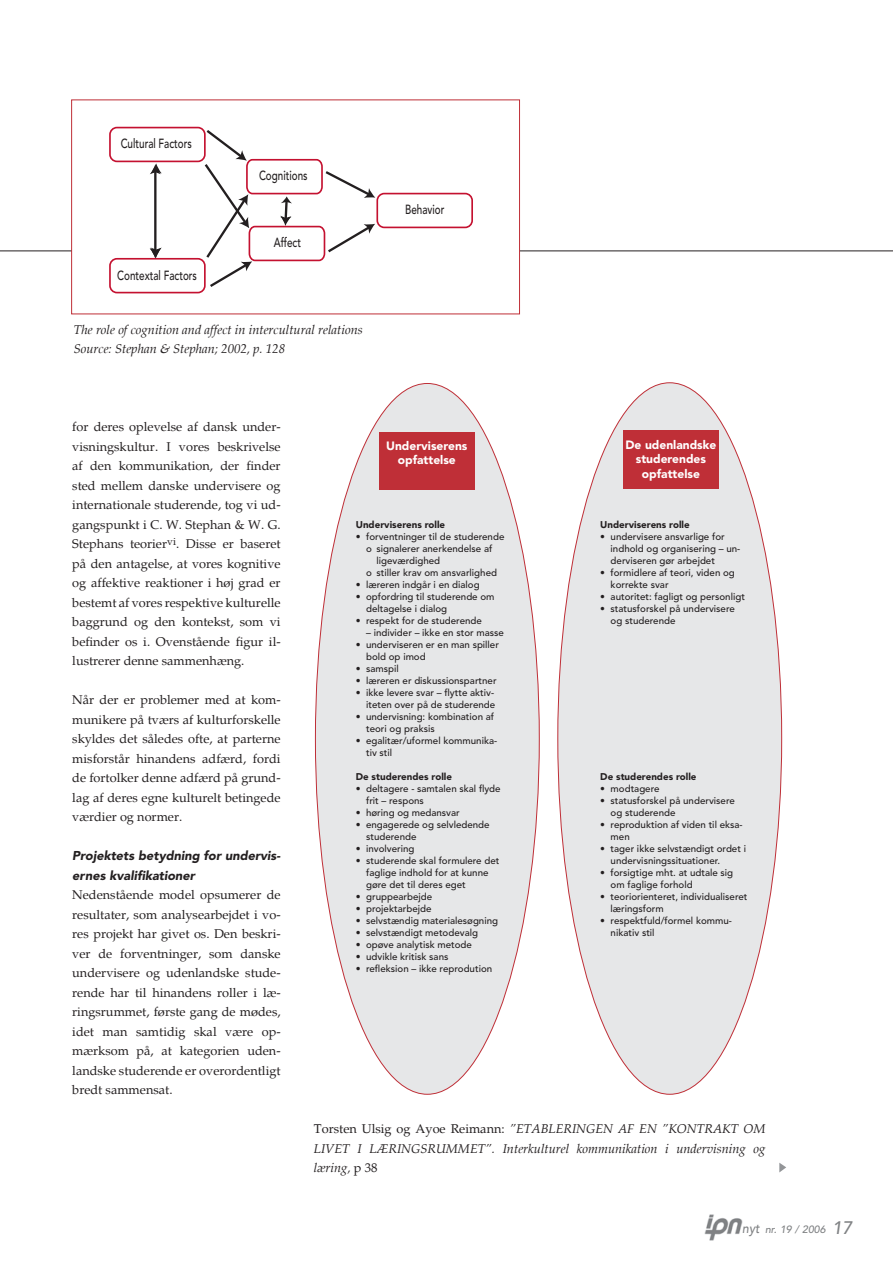
<style>
.page{position:relative;width:893px;height:1263px;background:#fff}
.page>*{position:absolute;margin:0;border:0;box-sizing:border-box;transform-origin:0 0}
.t1{font:500 13.2px "Avenir";color:#231f20;scale:.75 1}
.t2{font:12.75px/19.5px "Palatino";color:#231f20;text-align:justify}
.t3{font:italic 12.75px/19.5px "Palatino";color:#231f20}
.t4{font:italic 900 12.75px/19.5px "Avenir";color:#231f20}
.t5{font:900 12px/14.4px "Avenir";color:#fff;text-align:center}
.t6{font:italic 500 10.5px "Avenir";color:#808284}
.t7{font:500 9.75px/12px "Avenir";color:#231f20}
.t8{font:900 9.75px "Avenir";color:#231f20}
.s1{font-style:normal}
.s2{font-size:13.5px}
.s3{font-size:18px}
</style>
<div class="page">
<div style="left:315px;top:383px;width:224px;height:711px;background:#e6e7e8;border-radius:50%"></div>
<div style="left:558px;top:383px;width:224px;height:711px;background:#e6e7e8;border-radius:50%"></div>
<img style="left:705px;top:1214px;width:37px;height:27px">
<hr style="left:0;top:251px;width:893px;height:1px;background:#231f20">
<div style="left:72px;top:100px;width:447px;height:214px;background:#fff"></div>
<svg style="left:109px;top:126px;width:364px;height:168px"></svg>
<svg style="left:323px;top:169px;width:52px;height:29px"></svg>
<svg style="left:325px;top:224px;width:50px;height:31px"></svg>
<svg style="left:202px;top:128px;width:50px;height:161px"></svg>
<hr style="left:154px;top:171px;width:3px;height:80px;background:#231f20">
<svg style="left:150px;top:248px;width:12px;height:10px"></svg>
<svg style="left:150px;top:163px;width:12px;height:11px"></svg>
<svg style="left:280px;top:196px;width:12px;height:30px"></svg>
<div style="left:71px;top:100px;width:449px;height:214px;border:1px solid #bf2f37"></div>
<div style="left:379px;top:432px;width:96px;height:58px;background:#bf2f37"></div>
<div style="left:623px;top:431px;width:96px;height:58px;background:#bf2f37"></div>
<svg style="left:779px;top:1163px;width:7px;height:9px"></svg>
<h1 class="t1" style="left:121px;top:138px;width:96px">Cultural Factors</h1>
<h1 class="t1" style="left:117px;top:270px;width:108px">Contextal Factors</h1>
<h1 class="t1" style="left:259px;top:170px;width:66px">Cognitions</h1>
<h1 class="t1" style="left:274px;top:237px;width:38px">Affect</h1>
<h2 class="t3" style="left:74px;top:320px;width:291px">The role of cognition and affect in intercultural relations<br>Source: Stephan &amp; Stephan; 2002, p. 128</h2>
<h1 class="t1" style="left:405px;top:204px;width:54px">Behavior</h1>
<p class="t2" style="left:72px;top:417px;width:210px">for deres oplevelse af dansk under&shy;visningskultur. I vores beskrivelse af den kommunikation, der finder sted mellem danske undervisere og internationale studerende, tog vi ud&shy;gangspunkt i C. W. Stephan &amp; W. G.<br>Stephans teorier<sup>vi</sup>. Disse er baseret på den antagelse, at vores kognitive og affektive reaktioner i høj grad er bestemt af vores respektive kulturelle baggrund og den kontekst, som vi befinder os i. Ovenstående figur il&shy;lustrerer denne sammenhæng.</p>
<h2 class="t2" style="left:72px;top:690px;width:210px">Når der er problemer med at kom&shy;munikere på tværs af kulturforskelle skyldes det således ofte, at parterne misforstår hinandens adfærd, fordi de fortolker denne adfærd på grund&shy;lag af deres egne kulturelt betingede værdier og normer.</h2>
<h2 class="t4" style="left:72px;top:847px;width:210px">Projektets betydning for undervis&shy;ernes kvalifikationer</h2>
<p class="t2" style="left:72px;top:885px;width:210px">Nedenstående model opsumerer de resultater, som analysearbejdet i vo&shy;res projekt har givet os. Den beskri&shy;ver de forventninger, som danske undervisere og udenlandske stude&shy;rende har til hinandens roller i læ&shy;ringsrummet, første gang de mødes, idet man samtidig skal være op&shy;mærksom på, at kategorien uden&shy;landske studerende er overordentligt bredt sammensat.</p>
<p class="t5" style="left:386px;top:439px;width:83px">Underviserens opfattelse</p>
<p class="t5" style="left:625px;top:439px;width:92px">De udenlandske studerendes opfattelse</p>
<p class="t8" style="left:356px;top:521px;width:91px">Underviserens rolle</p>
<p class="t7" style="left:356px;top:532px;width:150px">• forventninger til de studerende</p>
<p class="t7" style="left:366px;top:544px;width:128px">o signalerer anerkendelse af</p>
<p class="t7" style="left:376px;top:556px;width:65px">ligeværdighed</p>
<p class="t7" style="left:366px;top:568px;width:132px">o stiller krav om ansvarlighed</p>
<p class="t7" style="left:356px;top:580px;width:125px">• læreren indgår i en dialog</p>
<p class="t7" style="left:366px;top:592px;width:130px;text-indent:-10px">• opfordring til studerende om deltagelse i dialog</p>
<p class="t7" style="left:356px;top:616px;width:128px">• respekt for de studerende</p>
<p class="t7" style="left:366px;top:628px;width:139px">– individer – ikke en stor masse</p>
<p class="t7" style="left:366px;top:640px;width:134px;text-indent:-10px">• underviseren er en man spiller bold op imod</p>
<p class="t7" style="left:356px;top:664px;width:44px">• samspil</p>
<p class="t7" style="left:356px;top:676px;width:142px">• læreren er diskussionspartner</p>
<p class="t7" style="left:356px;top:688px;width:141px;text-align:right">• ikke levere svar – flytte aktiv&shy;iteten over på de studerende</p>
<p class="t7" style="left:366px;top:712px;width:130px;text-indent:-10px">• undervisning: kombination af teori og praksis</p>
<p class="t7" style="left:366px;top:736px;width:133px;text-indent:-10px">• egalitær/uformel kommunika&shy;tiv stil</p>
<p class="t8" style="left:356px;top:773px;width:98px">De studerendes rolle</p>
<p class="t7" style="left:366px;top:784px;width:136px;text-indent:-10px">• deltagere - samtalen skal flyde frit – respons</p>
<p class="t7" style="left:356px;top:808px;width:106px">• høring og medansvar</p>
<p class="t7" style="left:366px;top:820px;width:125px;text-indent:-10px">• engagerede og selvledende studerende</p>
<p class="t7" style="left:356px;top:844px;width:60px">• involvering</p>
<p class="t7" style="left:366px;top:856px;width:135px;text-indent:-10px">• studerende skal formulere det faglige indhold for at kunne gøre det til deres eget</p>
<p class="t7" style="left:356px;top:892px;width:78px">• gruppearbejde</p>
<p class="t7" style="left:356px;top:904px;width:77px">• projektarbejde</p>
<p class="t7" style="left:356px;top:916px;width:144px">• selvstændig materialesøgning</p>
<p class="t7" style="left:356px;top:928px;width:124px">• selvstændigt metodevalg</p>
<p class="t7" style="left:356px;top:940px;width:118px">• opøve analytisk metode</p>
<p class="t7" style="left:356px;top:952px;width:94px">• udvikle kritisk sans</p>
<p class="t7" style="left:356px;top:964px;width:138px">• refleksion – ikke reprodution</p>
<p class="t8" style="left:600px;top:520px;width:91px">Underviserens rolle</p>
<p class="t7" style="left:611px;top:531px;width:131px;text-indent:-10px">• undervisere ansvarlige for indhold og organisering – un&shy;derviseren gør arbejdet</p>
<p class="t7" style="left:611px;top:567px;width:126px;text-indent:-10px">• formidlere af teori, viden og korrekte svar</p>
<p class="t7" style="left:600px;top:591px;width:146px">• autoritet: fagligt og personligt</p>
<p class="t7" style="left:611px;top:603px;width:126px;text-indent:-10px">• statusforskel på undervisere og studerende</p>
<p class="t8" style="left:600px;top:772px;width:98px">De studerendes rolle</p>
<p class="t7" style="left:600px;top:783px;width:61px">• modtagere</p>
<p class="t7" style="left:611px;top:795px;width:126px;text-indent:-10px">• statusforskel på undervisere og studerende</p>
<p class="t7" style="left:611px;top:819px;width:134px;text-indent:-10px">• reproduktion af viden til eksa&shy;men</p>
<p class="t7" style="left:611px;top:843px;width:137px;text-indent:-10px">• tager ikke selvstændigt ordet i undervisningssituationer.</p>
<p class="t7" style="left:611px;top:867px;width:124px;text-indent:-10px">• forsigtige mht. at udtale sig om faglige forhold</p>
<p class="t7" style="left:611px;top:891px;width:138px;text-indent:-10px">• teoriorienteret, individualiseret læringsform</p>
<p class="t7" style="left:611px;top:915px;width:123px;text-indent:-10px">• respektfuld/formel kommu&shy;nikativ stil</p>
<h2 class="t3" style="left:314px;top:1119px;width:453px;text-align:justify"><span class="s1">Torsten Ulsig og Ayoe Reimann:</span> ”ETABLERINGEN AF EN ”KONTRAKT OM LIVET I LÆRINGSRUMMET”. Interkulturel kommunikation i undervisning og læring, <span class="s1">p 38</span></h2>
<p class="t6" style="left:742px;top:1225px;width:111px"><span class="s2">nyt</span> nr. 19 / 2006 <span class="s3">17</span></p>
</div>
